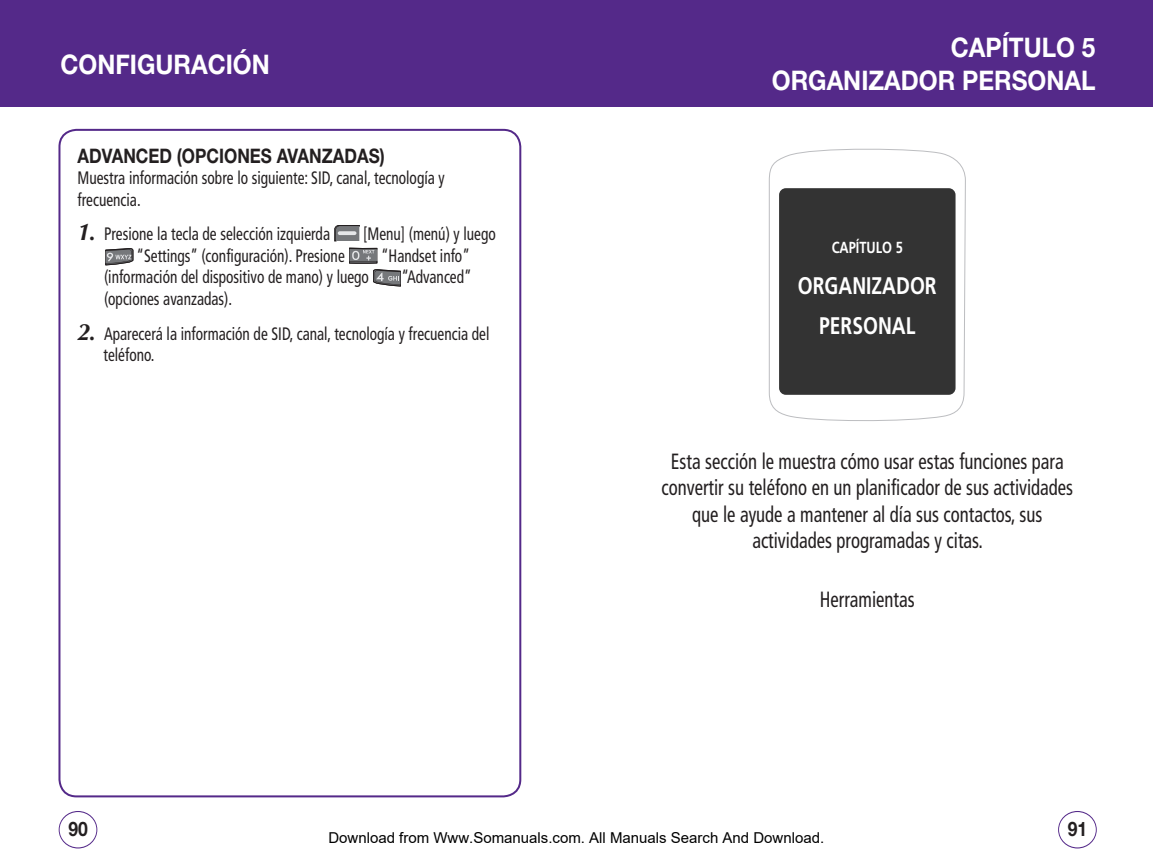
<style>
.page{position:relative;width:1153px;height:866px;background:#fff}
.page>*{position:absolute;margin:0;border:0;box-sizing:border-box;transform-origin:0 0}
.t1{font:700 27px/32.4px "Helvetica Neue";color:#fff;text-align:right;scale:.9 1}
.t2{font:700 24px/40px "Frutiger";color:#fff;text-align:center;scale:.8 1}
.t3{font:condensed 22px/26.4px "Frutiger";color:#231f20;text-align:center;scale:.85 1}
.t4{font:700 20px "Helvetica Neue";color:#231f20;scale:.85 1}
.t5{font:700 20px "Helvetica Neue";color:#231f20;scale:.88 1}
.t6{font:condensed 18px/21.6px "Frutiger";color:#231f20;scale:.85 1}
.t7{font:700 16px "Frutiger";color:#fff;scale:.8 1}
.t8{font:15px "Arial";color:#000}
.s1{font-family:"Optima";font-weight:700;font-style:italic;font-stretch:normal;font-size:24px}
</style>
<div class="page">
<div style="left:59px;top:810px;width:38px;height:38px;border:1px solid #542989;border-radius:50%"></div>
<div style="left:1058px;top:810px;width:38px;height:38px;border:1px solid #542989;border-radius:50%"></div>
<div style="left:0;top:0;width:1152px;height:106px;background:#542989"></div>
<div style="left:58px;top:129px;width:463px;height:668px;border:2px solid #542989;border-radius:17px"></div>
<svg style="left:768px;top:148px;width:198px;height:273px"></svg>
<div style="left:779px;top:188px;width:176px;height:206px;background:#333;border-radius:7px"></div>
<svg style="left:334px;top:225px;width:25px;height:16px"></svg>
<svg style="left:338px;top:231px;width:18px;height:4px"></svg>
<svg style="left:105px;top:248px;width:28px;height:17px"></svg>
<svg style="left:349px;top:248px;width:28px;height:15px"></svg>
<svg style="left:373px;top:269px;width:28px;height:17px"></svg>
<h1 class="t1" style="left:60px;top:50px;width:234px">CONFIGURACIÓN</h1>
<p class="t4" style="left:77px;top:148px;width:363px">ADVANCED (OPCIONES AVANZADAS)</p>
<p class="t6" style="left:77px;top:168px;width:433px">Muestra información sobre lo siguiente: SID, canal, tecnología y frecuencia.</p>
<p class="t6" style="left:77px;top:224px;width:299px"><span class="s1">1.</span> Presione la tecla de selección izquierda</p>
<p class="t6" style="left:363px;top:224px;width:157px">[Menu] (menú) y luego</p>
<p class="t6" style="left:136px;top:246px;width:246px">“Settings” (configuración). Presione</p>
<p class="t6" style="left:381px;top:246px;width:106px">“Handset info”</p>
<p class="t6" style="left:104px;top:268px;width:313px">(información del dispositivo de mano) y luego</p>
<p class="t6" style="left:401px;top:268px;width:84px">“Advanced”</p>
<p class="t6" style="left:104px;top:289px;width:152px">(opciones avanzadas).</p>
<p class="t6" style="left:104px;top:324px;width:455px;text-indent:-26px"><span class="s1">2.</span> Aparecerá la información de SID, canal, tecnología y frecuencia del teléfono.</p>
<h1 class="t1" style="left:771px;top:34px;width:361px">CAPÍTULO 5<br>ORGANIZADOR PERSONAL</h1>
<p class="t7" style="left:831px;top:241px;width:90px">CAPÍTULO 5</p>
<h2 class="t2" style="left:798px;top:267px;width:175px">ORGANIZADOR<br>PERSONAL</h2>
<p class="t3" style="left:661px;top:449px;width:486px">Esta sección le muestra cómo usar estas funciones para convertir su teléfono en un planificador de sus actividades que le ayude a mantener al día sus contactos, sus actividades programadas y citas.</p>
<p class="t3" style="left:819px;top:587px;width:113px">Herramientas</p>
<p class="t5" style="left:68px;top:821px;width:24px">90</p>
<p class="t5" style="left:1067px;top:821px;width:24px">91</p>
<p class="t8" style="left:328px;top:828px;width:497px">Download from Www.Somanuals.com. All Manuals Search And Download.</p>
</div>
